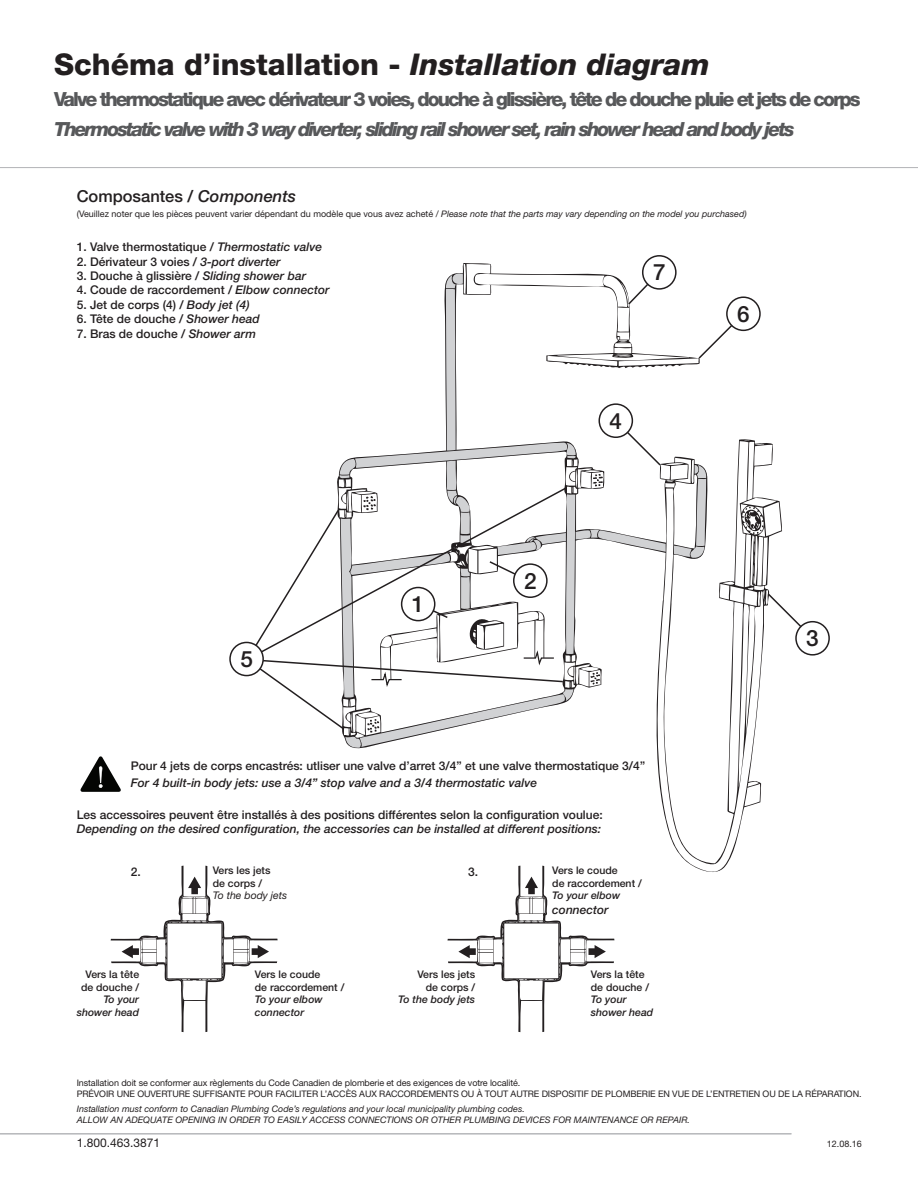
<style>
.page{position:relative;width:918px;height:1188px;background:#fff}
.page>*{position:absolute;margin:0;border:0;box-sizing:border-box;transform-origin:0 0}
.t1{font:800 30px "Helvetica Neue LT Std";color:#231f20}
.Hel_Neu_8{font:500 22.5px "Helvetica Neue LT Std";color:#231f20}
.produit{font:800 19.5px "Helvetica Neue LT Std";letter-spacing:-.1em;color:#57585a}
.produit-2{font:italic 800 19.5px "Helvetica Neue LT Std";letter-spacing:-.1em;color:#57585a}
.Hel_Neu_8-2{font:500 16.5px "Helvetica Neue LT Std";color:#231f20}
.Hel_Neu_8-3{font:500 12px "Helvetica Neue LT Std";color:#231f20}
.Hel_Neu_8-4{font:italic 500 12px "Helvetica Neue LT Std";color:#231f20}
.t2{font:12px "Helvetica Neue LT Std";color:#231f20}
.Hel_Neu_8-5{font:500 10.5px "Helvetica Neue LT Std";color:#231f20}
.Hel_Neu_8-6{font:italic 500 10.5px "Helvetica Neue LT Std";color:#231f20}
.Hel_Neu_8-7{font:italic 10.5px "Helvetica Neue LT Std";color:#231f20}
.Hel_Neu_8-8{font:9px/10.8px "Helvetica Neue LT Std";letter-spacing:-.01em;color:#231f20}
.t3{font:italic 9px/10.8px "Helvetica Neue LT Std";color:#231f20}
.s1{font-style:italic}
</style>
<div class="page">
<hr style="left:0;top:1134px;width:791px;height:1px;background:#b2b3b7">
<hr style="left:0;top:167px;width:918px;height:1px;background:#b2b3b7">
<svg style="left:337px;top:263px;width:445px;height:609px"></svg>
<svg style="left:739px;top:507px;width:27px;height:27px"></svg>
<svg style="left:337px;top:486px;width:231px;height:8px"></svg>
<svg style="left:614px;top:419px;width:48px;height:48px"></svg>
<svg style="left:766px;top:592px;width:42px;height:48px"></svg>
<svg style="left:245px;top:494px;width:421px;height:259px"></svg>
<div style="left:796px;top:622px;width:33px;height:33px;background:#fff;border-radius:50%"></div>
<div style="left:795px;top:621px;width:35px;height:35px;border:2px solid #231f20;border-radius:50%"></div>
<div style="left:599px;top:404px;width:33px;height:33px;background:#fff;border-radius:50%"></div>
<div style="left:599px;top:403px;width:34px;height:35px;border:2px solid #231f20;border-radius:50%"></div>
<div style="left:514px;top:564px;width:33px;height:33px;background:#fff;border-radius:50%"></div>
<div style="left:513px;top:563px;width:35px;height:35px;border:2px solid #231f20;border-radius:50%"></div>
<div style="left:230px;top:642px;width:33px;height:34px;background:#fff;border-radius:50%"></div>
<div style="left:229px;top:642px;width:35px;height:34px;border:2px solid #231f20;border-radius:50%"></div>
<div style="left:402px;top:588px;width:33px;height:33px;background:#fff;border-radius:50%"></div>
<div style="left:401px;top:587px;width:34px;height:34px;border:2px solid #231f20;border-radius:50%"></div>
<svg style="left:627px;top:271px;width:34px;height:35px"></svg>
<svg style="left:697px;top:312px;width:48px;height:48px"></svg>
<div style="left:643px;top:256px;width:33px;height:33px;background:#fff;border-radius:50%"></div>
<div style="left:642px;top:255px;width:35px;height:35px;border:2px solid #231f20;border-radius:50%"></div>
<div style="left:727px;top:297px;width:33px;height:33px;background:#fff;border-radius:50%"></div>
<div style="left:726px;top:296px;width:35px;height:35px;border:2px solid #231f20;border-radius:50%"></div>
<svg style="left:110px;top:865px;width:168px;height:168px"></svg>
<svg style="left:447px;top:865px;width:168px;height:168px"></svg>
<svg style="left:80px;top:756px;width:41px;height:36px"></svg>
<h1 class="t1" style="left:54px;top:47px;width:657px">Schéma d’installation - <span class="s1">Installation diagram</span></h1>
<p class="produit" style="left:54px;top:87px;width:808px">Valve thermostatique avec dérivateur 3 voies, douche à glissière, tête de douche pluie et jets de corps</p>
<p class="produit-2" style="left:54px;top:117px;width:742px">Thermostatic valve with 3 way diverter, sliding rail shower set, rain shower head and body jets</p>
<p class="Hel_Neu_8-2" style="left:77px;top:187px;width:221px">Composantes / <span class="s1">Components</span></p>
<p class="Hel_Neu_8-8" style="left:77px;top:209px;width:672px">(Veuillez noter que les pièces peuvent varier dépendant du modèle que vous avez acheté / <span class="s1">Please note that the parts may vary depending on the model you purchased)</span></p>
<p class="Hel_Neu_8-3" style="left:77px;top:240px;width:247px">1. Valve thermostatique / <span class="s1">Thermostatic valve</span></p>
<p class="Hel_Neu_8-3" style="left:77px;top:254px;width:205px">2. Dérivateur 3 voies / <span class="s1">3-port diverter</span></p>
<p class="Hel_Neu_8-3" style="left:77px;top:269px;width:231px">3. Douche à glissière / <span class="s1">Sliding shower bar</span></p>
<p class="Hel_Neu_8-3" style="left:77px;top:283px;width:254px">4. Coude de raccordement / <span class="s1">Elbow connector</span></p>
<p class="Hel_Neu_8-3" style="left:77px;top:297px;width:175px">5. Jet de corps (4) / <span class="s1">Body jet (4)</span></p>
<p class="Hel_Neu_8-3" style="left:77px;top:312px;width:185px">6. Tête de douche / <span class="s1">Shower head</span></p>
<p class="Hel_Neu_8-3" style="left:77px;top:326px;width:181px">7. Bras de douche / <span class="s1">Shower arm</span></p>
<p class="Hel_Neu_8" style="left:653px;top:259px;width:14px">7</p>
<p class="Hel_Neu_8" style="left:737px;top:300px;width:14px">6</p>
<p class="Hel_Neu_8" style="left:240px;top:646px;width:14px">5</p>
<p class="Hel_Neu_8" style="left:412px;top:591px;width:14px">1</p>
<p class="Hel_Neu_8" style="left:524px;top:567px;width:14px">2</p>
<p class="Hel_Neu_8" style="left:610px;top:407px;width:14px">4</p>
<p class="Hel_Neu_8-3" style="left:131px;top:758px;width:516px">Pour 4 jets de corps encastrés: utliser une valve d’arret 3/4” et une valve thermostatique 3/4’’</p>
<p class="Hel_Neu_8-4" style="left:131px;top:776px;width:408px">For 4 built-in body jets: use a 3/4” stop valve and a 3/4 thermostatic valve</p>
<p class="Hel_Neu_8-3" style="left:77px;top:807px;width:528px">Les accessoires peuvent être installés à des positions différentes selon la configuration voulue:</p>
<p class="Hel_Neu_8-4" style="left:77px;top:822px;width:526px">Depending on the desired configuration, the accessories can be installed at different positions:</p>
<p class="Hel_Neu_8-3" style="left:131px;top:865px;width:12px">2.</p>
<p class="Hel_Neu_8-3" style="left:468px;top:865px;width:12px">3.</p>
<p class="Hel_Neu_8-5" style="left:213px;top:864px;width:59px">Vers les jets</p>
<p class="Hel_Neu_8-5" style="left:213px;top:877px;width:51px">de corps /</p>
<p class="Hel_Neu_8-7" style="left:213px;top:889px;width:76px">To the body jets</p>
<p class="Hel_Neu_8-5" style="left:552px;top:864px;width:67px">Vers le coude</p>
<p class="Hel_Neu_8-5" style="left:552px;top:877px;width:91px">de raccordement /</p>
<p class="Hel_Neu_8-6" style="left:552px;top:889px;width:69px">To your elbow</p>
<p class="Hel_Neu_8-4" style="left:552px;top:902px;width:58px">connector</p>
<p class="Hel_Neu_8-5" style="left:86px;top:968px;width:55px">Vers la tête</p>
<p class="Hel_Neu_8-5" style="left:81px;top:981px;width:60px">de douche /</p>
<p class="Hel_Neu_8-6" style="left:103px;top:993px;width:37px">To your</p>
<p class="Hel_Neu_8-6" style="left:77px;top:1006px;width:64px">shower head</p>
<p class="Hel_Neu_8-5" style="left:255px;top:968px;width:67px">Vers le coude</p>
<p class="Hel_Neu_8-5" style="left:255px;top:981px;width:91px">de raccordement /</p>
<p class="Hel_Neu_8-6" style="left:255px;top:993px;width:69px">To your elbow</p>
<p class="Hel_Neu_8-6" style="left:255px;top:1006px;width:51px">connector</p>
<p class="Hel_Neu_8-5" style="left:417px;top:968px;width:59px">Vers les jets</p>
<p class="Hel_Neu_8-5" style="left:426px;top:981px;width:51px">de corps /</p>
<p class="Hel_Neu_8-6" style="left:398px;top:993px;width:79px">To the body jets</p>
<p class="Hel_Neu_8-5" style="left:591px;top:968px;width:55px">Vers la tête</p>
<p class="Hel_Neu_8-5" style="left:591px;top:981px;width:60px">de douche /</p>
<p class="Hel_Neu_8-6" style="left:591px;top:993px;width:37px">To your</p>
<p class="Hel_Neu_8-6" style="left:591px;top:1006px;width:64px">shower head</p>
<p class="Hel_Neu_8" style="left:806px;top:625px;width:14px">3</p>
<p class="Hel_Neu_8-8" style="left:77px;top:1077px;width:786px">Installation doit se conformer aux règlements du Code Canadien de plomberie et des exigences de votre localité.<br>PRÉVOIR UNE OUVERTURE SUFFISANTE POUR FACILITER L’ACCÈS AUX RACCORDEMENTS OU À TOUT AUTRE DISPOSITIF DE PLOMBERIE EN VUE DE L’ENTRETIEN OU DE LA RÉPARATION.</p>
<p class="t3" style="left:77px;top:1103px;width:615px">Installation must conform to Canadian Plumbing Code’s regulations and your local municipality plumbing codes.<br>ALLOW AN ADEQUATE OPENING IN ORDER TO EASILY ACCESS CONNECTIONS OR OTHER PLUMBING DEVICES FOR MAINTENANCE OR REPAIR.</p>
<p class="t2" style="left:77px;top:1136px;width:85px">1.800.463.3871</p>
<p class="Hel_Neu_8-8" style="left:827px;top:1138px;width:37px">12.08.16</p>
</div>
